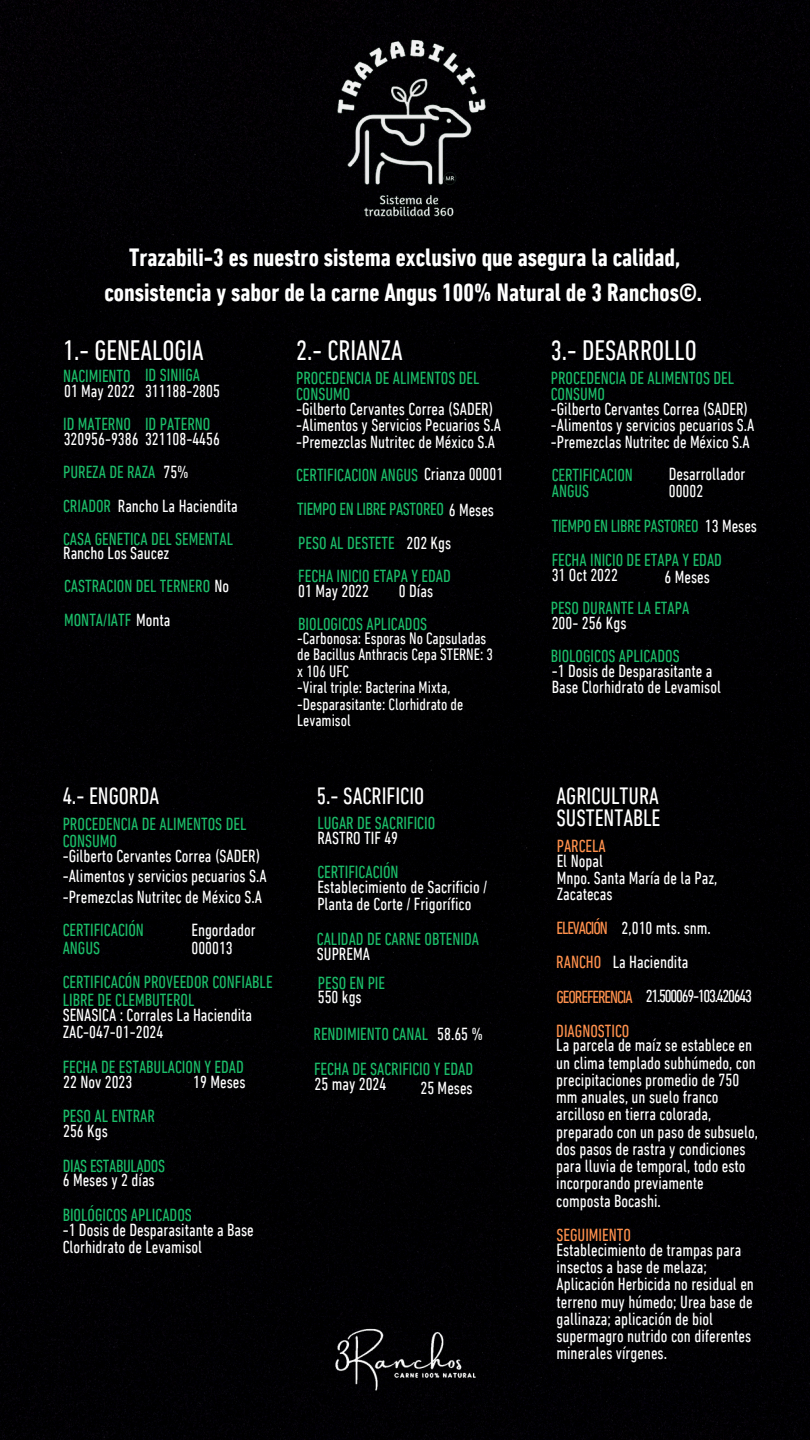
<style>
.page{position:relative;width:810px;height:1440px;background:#000002}
.page>*{position:absolute;margin:0;border:0;box-sizing:border-box;transform-origin:0 0}
.t1{font:condensed 28.7px "DIN Next LT Pro";color:#fff}
.t2{font:700 condensed 25.5px/35.2px "DIN Next LT Pro";color:#fff;text-align:center}
.t3{font:condensed 24.1px/22.5px "DIN Next LT Pro";color:#fff}
.t4{font:condensed 17.9px/17.2px "DIN Next LT Pro";color:#fff}
.t5{font:condensed 17.9px/16.4px "DIN Next LT Pro";color:#1bbd69}
.t6{font:condensed 17.9px "DIN Next LT Pro";letter-spacing:-.02em;color:#1bbd69}
.t7{font:condensed 17.9px "DIN Next LT Pro";color:#ff914d}
.t8{font:condensed 17.9px "DIN Next LT Pro";letter-spacing:-.06em;color:#ff914d}
.t9{font:condensed 17.9px "DIN Next LT Pro";letter-spacing:-.07em;color:#fff}
.t10{font:condensed 16.9px/16.5px "DIN Next LT Pro";color:#fff}
.s1{color:#fff}
.s2{color:#1bbd69}
</style>
<div class="page">
<img style="left:331px;top:1326px;width:148px;height:66px">
<img style="left:325px;top:26px;width:165px;height:205px">
<h3 class="t2" style="left:104px;top:242px;width:599px">Trazabili-3 es nuestro sistema exclusivo que asegura la calidad, consistencia y sabor de la carne Angus 100% Natural de 3 Ranchos©.</h3>
<p class="t1" style="left:63px;top:339px;width:142px">1.- GENEALOGIA</p>
<p class="t5" style="left:63px;top:369px;width:69px">NACIMIENTO</p>
<p class="t4" style="left:64px;top:384px;width:72px">01 May 2022</p>
<h4 class="t5" style="left:145px;top:368px;width:57px">ID SINIIGA</h4>
<p class="t4" style="left:145px;top:384px;width:76px">311188-2805</p>
<h4 class="t5" style="left:63px;top:417px;width:69px">ID MATERNO</h4>
<p class="t4" style="left:64px;top:432px;width:158px">320956-9386 321108-4456</p>
<p class="t5" style="left:145px;top:417px;width:67px">ID PATERNO</p>
<h1 class="t5" style="left:63px;top:466px;width:127px">PUREZA DE RAZA <span class="s1">75%</span></h1>
<h4 class="t4" style="left:63px;top:499px;width:176px"><span class="s2">CRIADOR</span> Rancho La Haciendita</h4>
<p class="t5" style="left:63px;top:532px;width:172px">CASA GENETICA DEL SEMENTAL</p>
<h4 class="t4" style="left:63px;top:546px;width:108px">Rancho Los Saucez</h4>
<p class="t5" style="left:64px;top:580px;width:167px">CASTRACION DEL TERNERO <span class="s1">No</span></p>
<h4 class="t5" style="left:64px;top:613px;width:108px">MONTA/IATF <span class="s1">Monta</span></h4>
<h4 class="t3" style="left:63px;top:787px;width:98px">4.- ENGORDA</h4>
<h4 class="t5" style="left:63px;top:817px;width:185px;line-height:17.2px">PROCEDENCIA DE ALIMENTOS DEL<br>CONSUMO</h4>
<p class="t4" style="left:63px;top:849px;width:199px">-Gilberto Cervantes Correa (SADER)</p>
<h4 class="t4" style="left:63px;top:869px;width:206px">-Alimentos y servicios pecuarios S.A</h4>
<p class="t4" style="left:63px;top:890px;width:201px">-Premezclas Nutritec de México S.A</p>
<h2 class="t5" style="left:63px;top:923px;width:83px;line-height:17.2px">CERTIFICACIÓN<br>ANGUS</h2>
<h4 class="t4" style="left:191px;top:923px;width:66px">Engordador</h4>
<p class="t4" style="left:191px;top:940px;width:43px">000013</p>
<h4 class="t5" style="left:63px;top:975px;width:211px;line-height:17.2px">CERTIFICACÓN PROVEEDOR CONFIABLE<br>LIBRE DE CLEMBUTEROL</h4>
<p class="t4" style="left:63px;top:1008px;width:191px">SENASICA : Corrales La Haciendita<br>ZAC-047-01-2024</p>
<p class="t5" style="left:63px;top:1060px;width:183px">FECHA DE ESTABULACION Y EDAD</p>
<h4 class="t4" style="left:63px;top:1074px;width:71px">22 Nov 2023</h4>
<p class="t4" style="left:193px;top:1074px;width:54px">19 Meses</p>
<h4 class="t5" style="left:63px;top:1110px;width:94px">PESO AL ENTRAR</h4>
<p class="t4" style="left:63px;top:1124px;width:46px">256 Kgs</p>
<p class="t6" style="left:63px;top:1158px;width:104px">DIAS ESTABULADOS</p>
<p class="t4" style="left:63px;top:1173px;width:94px">6 Meses y 2 días</p>
<p class="t5" style="left:63px;top:1209px;width:131px">BIOLÓGICOS APLICADOS</p>
<p class="t4" style="left:63px;top:1223px;width:193px">-1 Dosis de Desparasitante a Base<br>Clorhidrato de Levamisol</p>
<p class="t1" style="left:296px;top:339px;width:108px">2.- CRIANZA</p>
<h4 class="t5" style="left:296px;top:371px;width:185px">PROCEDENCIA DE ALIMENTOS DEL<br>CONSUMO</h4>
<h4 class="t4" style="left:296px;top:402px;width:199px">-Gilberto Cervantes Correa (SADER)</h4>
<p class="t4" style="left:296px;top:418px;width:206px">-Alimentos y Servicios Pecuarios S.A</p>
<p class="t4" style="left:296px;top:434px;width:200px">-Premezclas Nutritec de México S.A</p>
<h4 class="t5" style="left:296px;top:468px;width:209px">CERTIFICACION ANGUS <span class="s1">Crianza 00001</span></h4>
<p class="t6" style="left:297px;top:501px;width:198px">TIEMPO EN LIBRE PASTOREO <span class="s1">6 Meses</span></p>
<p class="t5" style="left:298px;top:537px;width:98px">PESO AL DESTETE</p>
<h4 class="t4" style="left:407px;top:535px;width:46px">202 Kgs</h4>
<p class="t5" style="left:298px;top:570px;width:154px">FECHA INICIO ETAPA Y EDAD</p>
<h4 class="t4" style="left:298px;top:584px;width:72px">01 May 2022</h4>
<h4 class="t4" style="left:399px;top:584px;width:36px">0 Días</h4>
<h1 class="t5" style="left:298px;top:617px;width:130px">BIOLOGICOS APLICADOS</h1>
<p class="t10" style="left:297px;top:631px;width:197px">-Carbonosa: Esporas No Capsuladas de Bacillus Anthracis Cepa STERNE: 3 x 106 UFC</p>
<h4 class="t10" style="left:297px;top:681px;width:155px">-Viral triple: Bacterina Mixta,</h4>
<h4 class="t10" style="left:297px;top:697px;width:168px">-Desparasitante: Clorhidrato de<br>Levamisol</h4>
<p class="t3" style="left:317px;top:787px;width:109px">5.- SACRIFICIO</p>
<p class="t5" style="left:317px;top:817px;width:119px">LUGAR DE SACRIFICIO</p>
<p class="t4" style="left:317px;top:831px;width:82px">RASTRO TIF 49</p>
<h4 class="t5" style="left:317px;top:865px;width:83px">CERTIFICACIÓN</h4>
<p class="t4" style="left:317px;top:880px;width:171px">Establecimiento de Sacrificio /<br>Planta de Corte / Frigorífico</p>
<h4 class="t5" style="left:317px;top:932px;width:164px">CALIDAD DE CARNE OBTENIDA</h4>
<p class="t4" style="left:317px;top:947px;width:55px">SUPREMA</p>
<h4 class="t5" style="left:318px;top:976px;width:69px">PESO EN PIE</h4>
<h4 class="t4" style="left:318px;top:990px;width:45px">550 kgs</h4>
<h4 class="t1" style="left:551px;top:339px;width:147px">3.- DESARROLLO</h4>
<h4 class="t5" style="left:551px;top:371px;width:185px">PROCEDENCIA DE ALIMENTOS DEL<br>CONSUMO</h4>
<p class="t4" style="left:551px;top:402px;width:199px">-Gilberto Cervantes Correa (SADER)</p>
<p class="t4" style="left:551px;top:418px;width:205px">-Alimentos y servicios pecuarios S.A</p>
<p class="t4" style="left:551px;top:435px;width:200px">-Premezclas Nutritec de México S.A</p>
<h4 class="t5" style="left:552px;top:468px;width:83px">CERTIFICACION<br>ANGUS</h4>
<p class="t4" style="left:669px;top:468px;width:78px;line-height:16.4px">Desarrollador<br>00002</p>
<h4 class="t6" style="left:552px;top:519px;width:207px">TIEMPO EN LIBRE PASTOREO <span class="s1">13 Meses</span></h4>
<h4 class="t5" style="left:552px;top:553px;width:172px">FECHA INICIO DE ETAPA Y EDAD</h4>
<p class="t4" style="left:552px;top:568px;width:68px">31 Oct 2022</p>
<p class="t4" style="left:665px;top:570px;width:47px">6 Meses</p>
<p class="t5" style="left:551px;top:601px;width:140px">PESO DURANTE LA ETAPA</p>
<h4 class="t4" style="left:552px;top:616px;width:76px">200- 256 Kgs</h4>
<p class="t4" style="left:552px;top:664px;width:171px;line-height:16.4px">-1 Dosis de Desparasitante a<br>Base Clorhidrato de Levamisol</p>
<h1 class="t5" style="left:551px;top:650px;width:130px">BIOLOGICOS APLICADOS</h1>
<p class="t3" style="left:557px;top:786px;width:105px">AGRICULTURA<br>SUSTENTABLE</p>
<h4 class="t7" style="left:557px;top:839px;width:51px">PARCELA</h4>
<p class="t4" style="left:557px;top:854px;width:48px">El Nopal</p>
<h4 class="t4" style="left:557px;top:871px;width:162px">Mnpo. Santa María de la Paz,</h4>
<h4 class="t4" style="left:557px;top:887px;width:57px">Zacatecas</h4>
<p class="t8" style="left:557px;top:921px;width:53px">ELEVACIÓN</p>
<p class="t4" style="left:622px;top:921px;width:91px">2,010 mts. snm.</p>
<p class="t7" style="left:556px;top:955px;width:47px">RANCHO</p>
<h4 class="t4" style="left:613px;top:955px;width:77px">La Haciendita</h4>
<h4 class="t8" style="left:557px;top:989px;width:78px">GEOREFERENCIA</h4>
<p class="t9" style="left:646px;top:989px;width:108px">21.500069-103.420643</p>
<p class="t4" style="left:437px;top:1027px;width:47px">58.65 %</p>
<h2 class="t7" style="left:556px;top:1023px;width:75px">DIAGNOSTICO</h2>
<h4 class="t4" style="left:556px;top:1038px;width:203px">La parcela de maíz se establece en un clima templado subhúmedo, con precipitaciones promedio de 750 mm anuales, un suelo franco arcilloso en tierra colorada, preparado con un paso de subsuelo, dos pasos de rastra y condiciones para lluvia de temporal, todo esto incorporando previamente composta Bocashi.</h4>
<p class="t7" style="left:557px;top:1227px;width:76px">SEGUIMIENTO</p>
<h4 class="t5" style="left:314px;top:1027px;width:116px">RENDIMIENTO CANAL</h4>
<h4 class="t5" style="left:314px;top:1062px;width:161px">FECHA DE SACRIFICIO Y EDAD</h4>
<p class="t4" style="left:314px;top:1077px;width:73px">25 may 2024</p>
<p class="t4" style="left:420px;top:1081px;width:54px">25 Meses</p>
<h4 class="t4" style="left:557px;top:1243px;width:199px">Establecimiento de trampas para insectos a base de melaza;<br>Aplicación Herbicida no residual en terreno muy húmedo; Urea base de gallinaza; aplicación de biol supermagro nutrido con diferentes minerales vírgenes.</h4>
</div>
